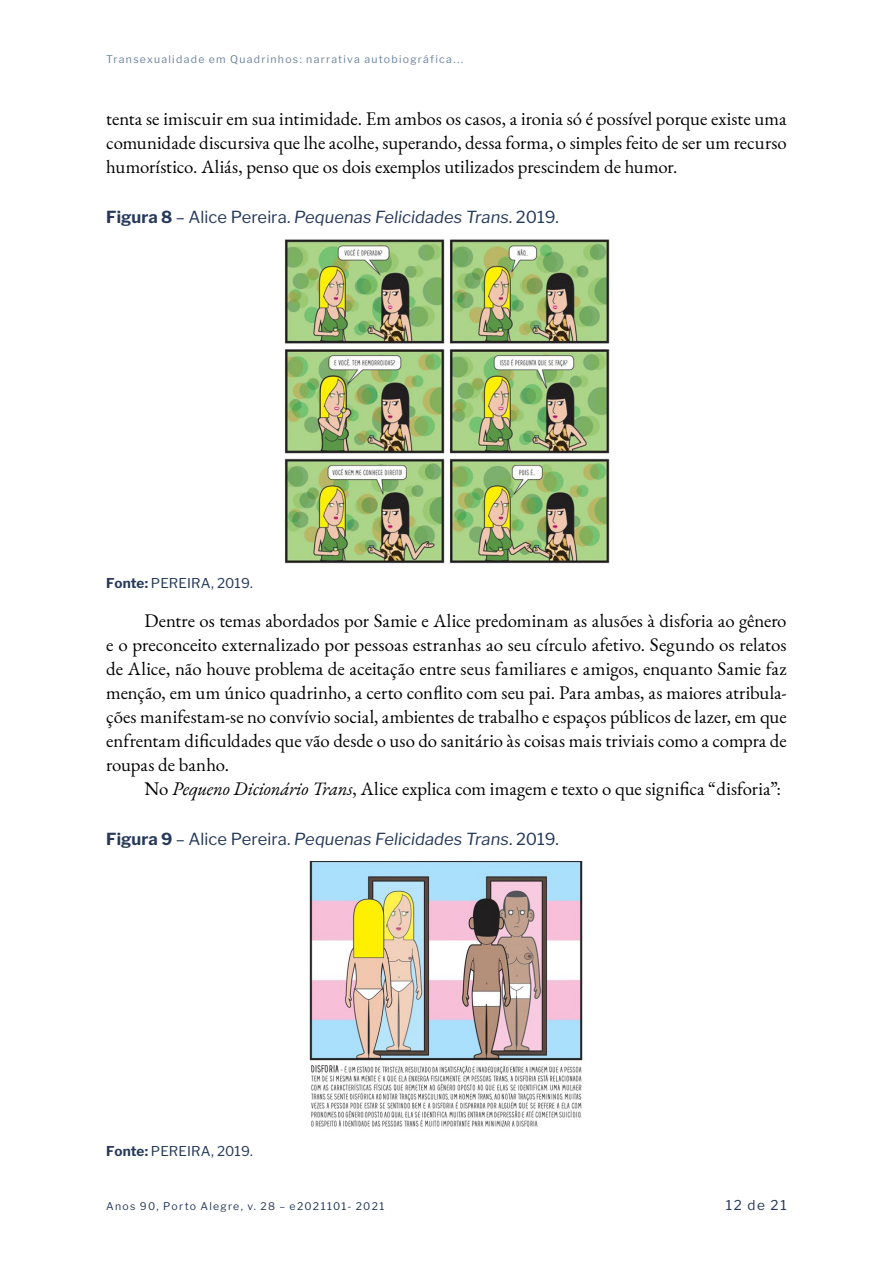
<style>
.page{position:relative;width:893px;height:1263px;background:#fff}
.page>*{position:absolute;margin:0;border:0;box-sizing:border-box;transform-origin:0 0}
.Corpo_de_Texto{font:18.75px/24px "EB Garamond";color:#000;text-align:justify}
.Legenda_tabelas_graf{font:italic 16.5px "Libre Franklin";letter-spacing:.005em;color:#263959}
.Fonte_-_tabelas_gráf{font:13.5px "Libre Franklin";letter-spacing:.01em;color:#263959}
.t1{font:10.5px "Libre Franklin";letter-spacing:.12em;color:#6d819c}
.t2{font:10.5px "Libre Franklin";letter-spacing:.12em;color:#263959}
.s1{font-weight:700;font-style:normal}
.s2{font-style:normal}
.s3{font-weight:700}
.s4{font-style:italic}
</style>
<div class="page">
<img style="left:284px;top:239px;width:326px;height:325px">
<img style="left:309px;top:861px;width:274px;height:266px">
<p class="t1" style="left:106px;top:53px;width:359px">Transexualidade em Quadrinhos: narrativa autobiográfica...</p>
<p class="Corpo_de_Texto" style="left:106px;top:107px;width:682px">tenta se imiscuir em sua intimidade. Em ambos os casos, a ironia só é possível porque existe uma comunidade discursiva que lhe acolhe, superando, dessa forma, o simples feito de ser um recurso humorístico. Aliás, penso que os dois exemplos utilizados prescindem de humor.</p>
<p class="Legenda_tabelas_graf" style="left:106px;top:207px;width:454px"><span class="s1">Figura 8</span> <span class="s2">– Alice Pereira.</span> Pequenas Felicidades Trans<span class="s2">. 2019.</span></p>
<p class="Fonte_-_tabelas_gráf" style="left:106px;top:575px;width:148px"><span class="s3">Fonte:</span> PEREIRA, 2019.</p>
<p class="Corpo_de_Texto" style="left:106px;top:609px;width:682px;text-indent:38px">Dentre os temas abordados por Samie e Alice predominam as alusões à disforia ao gênero e o preconceito externalizado por pessoas estranhas ao seu círculo afetivo. Segundo os relatos de Alice, não houve problema de aceitação entre seus familiares e amigos, enquanto Samie faz menção, em um único quadrinho, a certo conflito com seu pai. Para ambas, as maiores atribula&shy;ções manifestam-se no convívio social, ambientes de trabalho e espaços públicos de lazer, em que enfrentam dificuldades que vão desde o uso do sanitário às coisas mais triviais como a compra de roupas de banho.</p>
<p class="Corpo_de_Texto" style="left:145px;top:777px;width:638px">No <span class="s4">Pequeno Dicionário Trans</span>, Alice explica com imagem e texto o que significa “disforia”:</p>
<p class="Legenda_tabelas_graf" style="left:106px;top:829px;width:454px"><span class="s1">Figura 9</span> <span class="s2">– Alice Pereira.</span> Pequenas Felicidades Trans<span class="s2">. 2019.</span></p>
<p class="Fonte_-_tabelas_gráf" style="left:106px;top:1143px;width:148px"><span class="s3">Fonte:</span> PEREIRA, 2019.</p>
<p class="t2" style="left:106px;top:1200px;width:279px">Anos 90, Porto Alegre, v. 28 – e2021101- 2021</p>
<p class="Fonte_-_tabelas_gráf" style="left:726px;top:1197px;width:62px">12 de 21</p>
</div>
